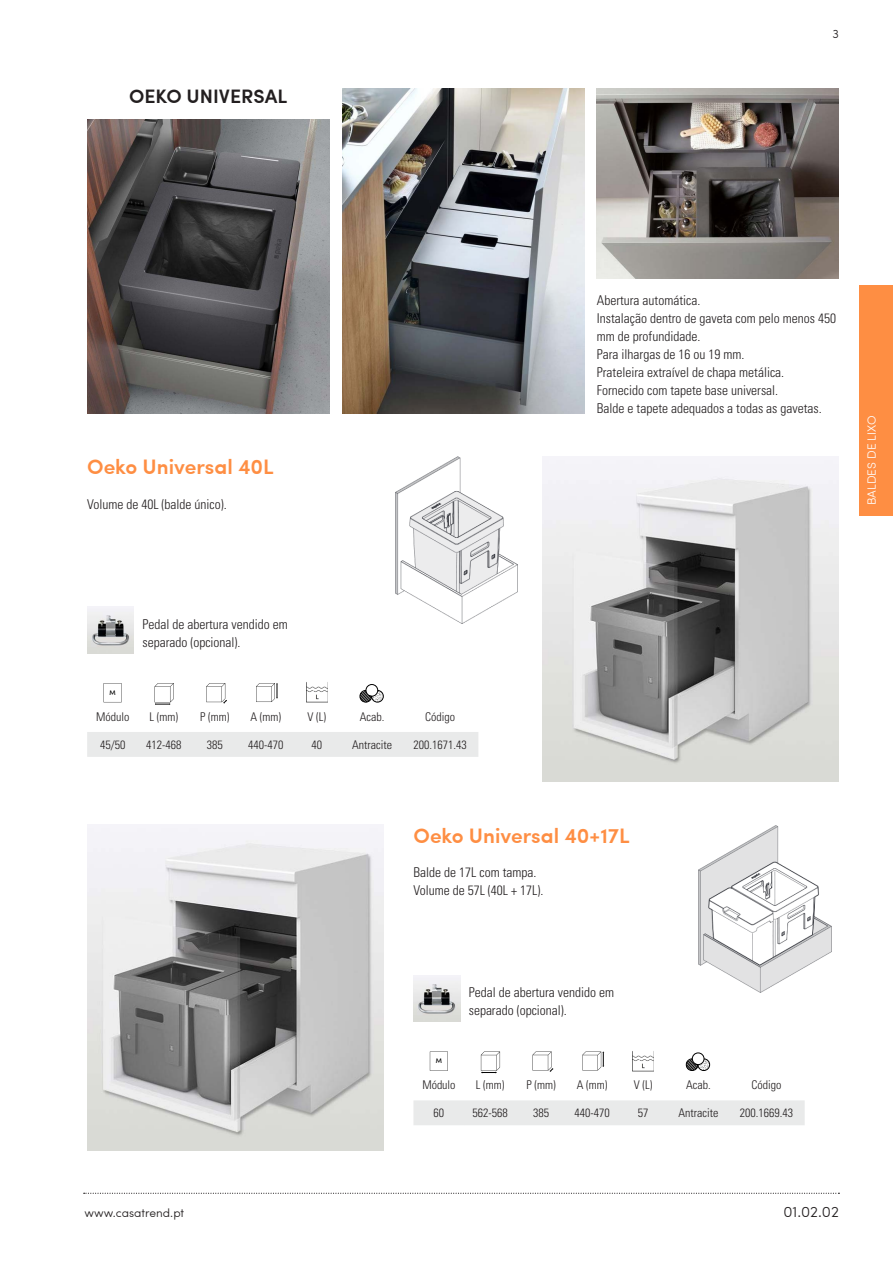
<style>
.page{position:relative;width:893px;height:1263px;background:#fff}
.page>*{position:absolute;margin:0;border:0;box-sizing:border-box;transform-origin:0 0}
.t1{font:600 21px "Sofia Pro";color:#fe8e43}
.t2{font:600 19.5px "Sofia Pro";color:#231f20}
.t3{font:300 15px "Sofia Pro";color:#231f20}
.t4{font:300 condensed 13.5px/18px "Univers LT Std";color:#231f20}
.Tabela{font:300 condensed 12px "Univers LT Std";color:#231f20}
.t5{font:300 12px "Sofia Pro";color:#231f20}
.t6{font:300 12px "Sofia Pro";color:#fff}
.t7{font:500 6.75px "Sofia Pro";color:#000}
</style>
<div class="page">
<svg style="left:84px;top:1193px;width:755px;height:1px"></svg>
<div style="left:859px;top:285px;width:34px;height:231px;background:#fe8e43"></div>
<img style="left:542px;top:456px;width:297px;height:326px">
<img style="left:396px;top:456px;width:121px;height:168px">
<img style="left:87px;top:607px;width:47px;height:46px">
<img style="left:87px;top:825px;width:297px;height:325px">
<img style="left:698px;top:825px;width:133px;height:167px">
<img style="left:342px;top:88px;width:242px;height:325px">
<img style="left:87px;top:120px;width:242px;height:293px">
<img style="left:597px;top:88px;width:242px;height:191px">
<div style="left:87px;top:732px;width:391px;height:25px;background:#e9eaea"></div>
<div style="left:371px;top:690px;width:13px;height:12px;border:1px solid #000;border-radius:50%"></div>
<svg style="left:359px;top:684px;width:24px;height:19px"></svg>
<svg style="left:206px;top:683px;width:21px;height:20px"></svg>
<svg style="left:256px;top:683px;width:22px;height:19px"></svg>
<svg style="left:104px;top:683px;width:18px;height:19px"></svg>
<img style="left:306px;top:682px;width:21px;height:21px">
<svg style="left:155px;top:683px;width:19px;height:22px"></svg>
<div style="left:413px;top:1100px;width:392px;height:25px;background:#e9eaea"></div>
<div style="left:698px;top:1058px;width:12px;height:13px;border:1px solid #000;border-radius:50%"></div>
<svg style="left:686px;top:1052px;width:23px;height:19px"></svg>
<svg style="left:533px;top:1051px;width:20px;height:21px"></svg>
<svg style="left:582px;top:1051px;width:22px;height:19px"></svg>
<svg style="left:430px;top:1051px;width:18px;height:20px"></svg>
<img style="left:632px;top:1051px;width:21px;height:20px">
<svg style="left:481px;top:1051px;width:19px;height:22px"></svg>
<img style="left:413px;top:975px;width:47px;height:47px">
<p class="t2" style="left:129px;top:81px;width:160px">OEKO UNIVERSAL</p>
<p class="t5" style="left:832px;top:25px;width:8px">3</p>
<p class="t1" style="left:87px;top:451px;width:188px">Oeko Universal 40L</p>
<p class="t4" style="left:87px;top:495px;width:141px">Volume de 40L (balde único).</p>
<p class="t4" style="left:597px;top:292px;width:105px">Abertura automática.</p>
<p class="t4" style="left:597px;top:310px;width:241px">Instalação dentro de gaveta com pelo menos 450 mm de profundidade.</p>
<p class="t4" style="left:597px;top:346px;width:149px">Para ilhargas de 16 ou 19 mm.</p>
<p class="t4" style="left:597px;top:364px;width:189px">Prateleira extraível de chapa metálica.</p>
<p class="t4" style="left:597px;top:382px;width:183px">Fornecido com tapete base universal.</p>
<p class="t4" style="left:597px;top:400px;width:226px">Balde e tapete adequados a todas as gavetas.</p>
<p class="t6" style="left:863px;top:505px;width:92px;rotate:-90deg">BALDES DE LIXO</p>
<p class="t7" style="left:110px;top:687px;width:8px">M</p>
<p class="t4" style="left:142px;top:615px;width:147px">Pedal de abertura vendido em separado (opcional).</p>
<p class="Tabela" style="left:96px;top:709px;width:35px">Módulo</p>
<p class="Tabela" style="left:149px;top:709px;width:30px">L (mm)</p>
<p class="Tabela" style="left:200px;top:709px;width:31px">P (mm)</p>
<p class="Tabela" style="left:250px;top:709px;width:32px">A (mm)</p>
<p class="Tabela" style="left:307px;top:709px;width:20px">V (L)</p>
<p class="Tabela" style="left:360px;top:709px;width:26px">Acab.</p>
<p class="Tabela" style="left:425px;top:709px;width:31px">Código</p>
<p class="Tabela" style="left:100px;top:737px;width:27px">45/50</p>
<p class="Tabela" style="left:146px;top:737px;width:37px">412-468</p>
<p class="Tabela" style="left:207px;top:737px;width:17px">385</p>
<p class="Tabela" style="left:248px;top:737px;width:37px">440-470</p>
<p class="Tabela" style="left:311px;top:737px;width:12px">40</p>
<p class="Tabela" style="left:352px;top:737px;width:41px">Antracite</p>
<p class="Tabela" style="left:413px;top:737px;width:55px">200.1671.43</p>
<p class="t1" style="left:413px;top:819px;width:218px">Oeko Universal 40+17L</p>
<p class="t4" style="left:413px;top:864px;width:124px">Balde de 17L com tampa.</p>
<p class="t4" style="left:413px;top:882px;width:131px">Volume de 57L (40L + 17L).</p>
<p class="t7" style="left:436px;top:1056px;width:8px">M</p>
<p class="t4" style="left:469px;top:983px;width:147px">Pedal de abertura vendido em separado (opcional).</p>
<p class="t5" style="left:84px;top:1204px;width:101px">www.casatrend.pt</p>
<p class="Tabela" style="left:422px;top:1078px;width:35px">Módulo</p>
<p class="Tabela" style="left:476px;top:1078px;width:30px">L (mm)</p>
<p class="Tabela" style="left:526px;top:1078px;width:31px">P (mm)</p>
<p class="Tabela" style="left:577px;top:1078px;width:32px">A (mm)</p>
<p class="Tabela" style="left:634px;top:1078px;width:20px">V (L)</p>
<p class="Tabela" style="left:686px;top:1078px;width:26px">Acab.</p>
<p class="Tabela" style="left:751px;top:1078px;width:31px">Código</p>
<p class="Tabela" style="left:434px;top:1106px;width:12px">60</p>
<p class="Tabela" style="left:472px;top:1106px;width:37px">562-568</p>
<p class="Tabela" style="left:533px;top:1106px;width:17px">385</p>
<p class="Tabela" style="left:574px;top:1106px;width:37px">440-470</p>
<p class="Tabela" style="left:638px;top:1106px;width:12px">57</p>
<p class="Tabela" style="left:678px;top:1106px;width:41px">Antracite</p>
<p class="Tabela" style="left:740px;top:1106px;width:55px">200.1669.43</p>
<p class="t3" style="left:783px;top:1201px;width:57px">01.02.02</p>
</div>
